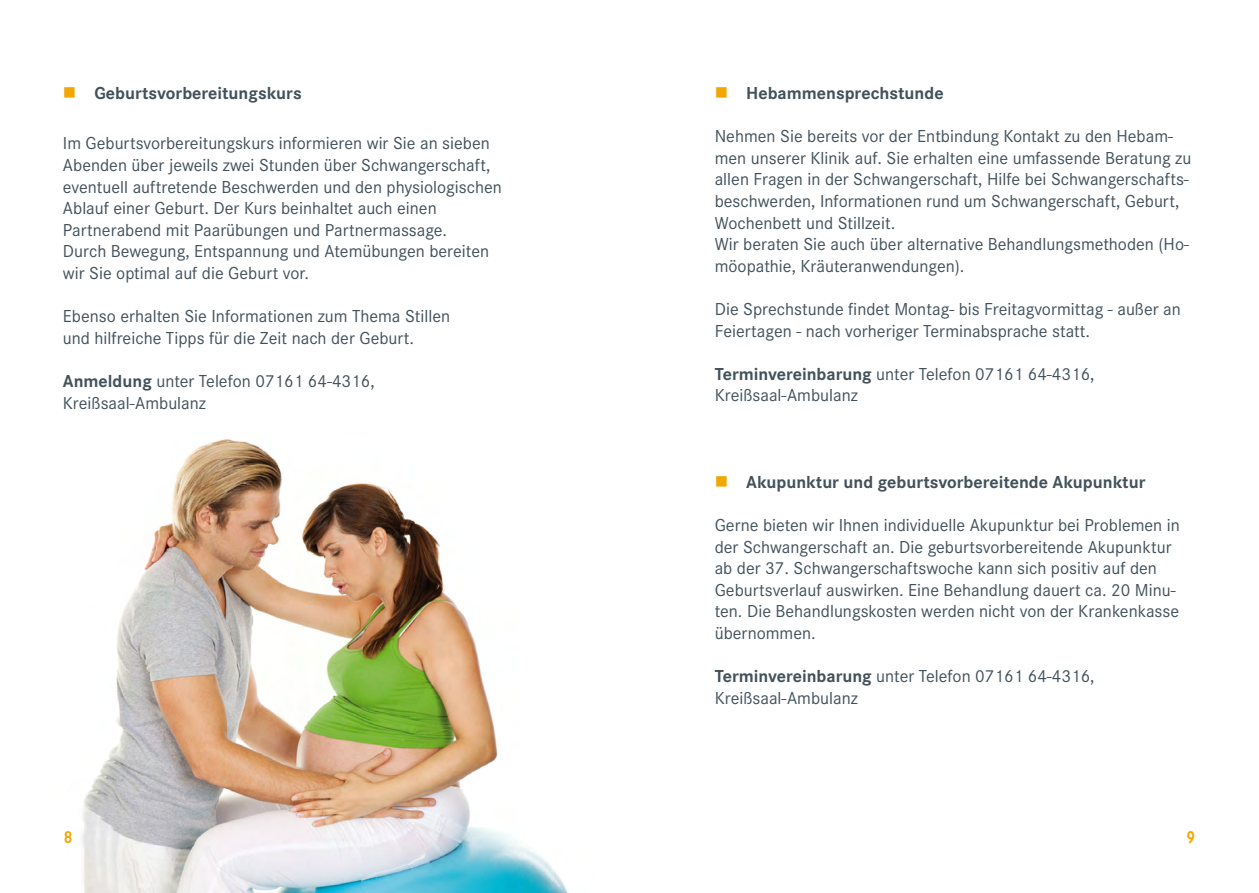
<style>
.page{position:relative;width:1259px;height:893px;background:#fff}
.page>*{position:absolute;margin:0;border:0;box-sizing:border-box;transform-origin:0 0}
.t1{font:18px/21.6px "Corporate S";color:#42515a}
.t2{font:700 18px "Corporate S";color:#42515a}
.t3{font:700 18px "Corporate S";color:#f1a700;scale:.85 1}
.s1{color:#f1a700}
.s2{font-weight:700}
</style>
<div class="page">
<img style="left:82px;top:439px;width:487px;height:454px">
<p class="t2" style="left:63px;top:83px;width:240px"><span class="s1">■</span> Geburtsvorbereitungskurs</p>
<p class="t1" style="left:63px;top:133px;width:440px">Im Geburtsvorbereitungskurs informieren wir Sie an sieben Abenden über jeweils zwei Stunden über Schwangerschaft, eventuell auftretende Beschwerden und den physiologischen Ablauf einer Geburt. Der Kurs beinhaltet auch einen Partnerabend mit Paarübungen und Partnermassage.<br>Durch Bewegung, Entspannung und Atemübungen bereiten wir Sie optimal auf die Geburt vor.</p>
<p class="t1" style="left:63px;top:305px;width:389px">Ebenso erhalten Sie Informationen zum Thema Stillen und hilfreiche Tipps für die Zeit nach der Geburt.</p>
<p class="t1" style="left:63px;top:370px;width:313px"><span class="s2">Anmeldung</span> unter Telefon 07161 64-4316,<br>Kreißsaal-Ambulanz</p>
<p class="t3" style="left:64px;top:826px;width:12px">8</p>
<p class="t2" style="left:715px;top:83px;width:230px"><span class="s1">■</span> Hebammensprechstunde</p>
<p class="t1" style="left:715px;top:125px;width:478px">Nehmen Sie bereits vor der Entbindung Kontakt zu den Hebam&shy;men unserer Klinik auf. Sie erhalten eine umfassende Beratung zu allen Fragen in der Schwangerschaft, Hilfe bei Schwangerschafts&shy;beschwerden, Informationen rund um Schwangerschaft, Geburt, Wochenbett und Stillzeit.<br>Wir beraten Sie auch über alternative Behandlungsmethoden (Ho&shy;möopathie, Kräuteranwendungen).</p>
<p class="t1" style="left:715px;top:298px;width:467px">Die Sprechstunde findet Montag- bis Freitagvormittag - außer an<br>Feiertagen - nach vorheriger Terminabsprache statt.</p>
<p class="t1" style="left:715px;top:363px;width:381px"><span class="s2">Terminvereinbarung</span> unter Telefon 07161 64-4316,<br>Kreißsaal-Ambulanz</p>
<p class="t2" style="left:715px;top:471px;width:432px"><span class="s1">■</span> Akupunktur und geburtsvorbereitende Akupunktur</p>
<p class="t1" style="left:715px;top:514px;width:467px">Gerne bieten wir Ihnen individuelle Akupunktur bei Problemen in der Schwangerschaft an. Die geburtsvorbereitende Akupunktur ab der 37. Schwangerschaftswoche kann sich positiv auf den Geburtsverlauf auswirken. Eine Behandlung dauert ca. 20 Minu&shy;ten. Die Behandlungskosten werden nicht von der Krankenkasse übernommen.</p>
<p class="t1" style="left:715px;top:665px;width:381px"><span class="s2">Terminvereinbarung</span> unter Telefon 07161 64-4316,<br>Kreißsaal-Ambulanz</p>
<p class="t3" style="left:1186px;top:826px;width:12px">9</p>
</div>
